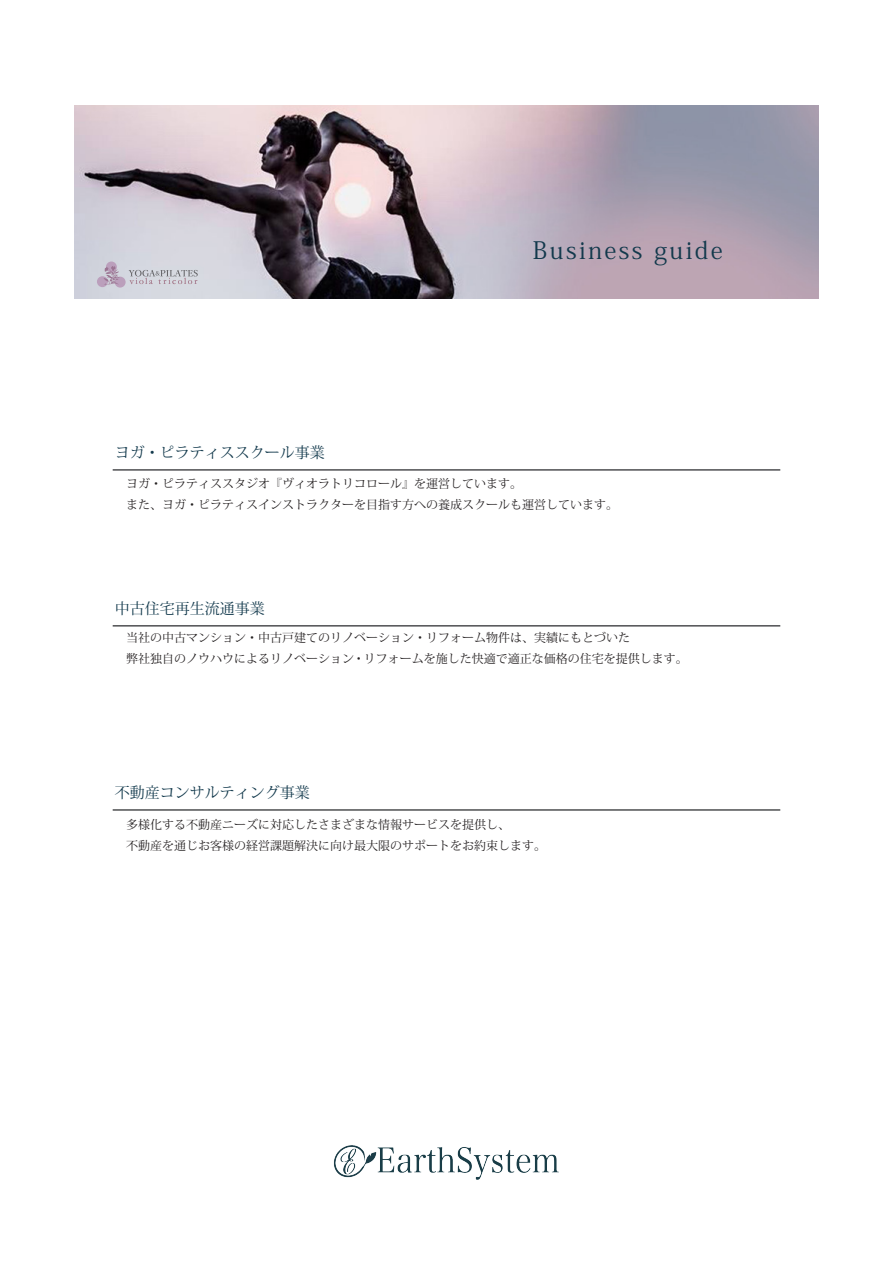
<style>
.page{position:relative;width:893px;height:1263px;background:#fff}
.page>*{position:absolute;margin:0;border:0;box-sizing:border-box;transform-origin:0 0}
.t1{font:24px "Koz Min Pr 6 N";letter-spacing:.1em;color:#12394c}
.見出し{font:15px "Koz Min Pr 6 N";color:#12394c}
.t2{font:12px/21px "Koz Min Pr 6 N";color:#231f20}
</style>
<div class="page">
<img style="left:334px;top:1145px;width:225px;height:35px">
<img style="left:75px;top:105px;width:743px;height:194px">
<div style="left:97px;top:276px;width:11px;height:11px;background:#bb9fbc;border-radius:50%"></div>
<div style="left:106px;top:261px;width:11px;height:11px;background:#bb9fbc;border-radius:50%"></div>
<div style="left:115px;top:277px;width:11px;height:11px;background:#bb9fbc;border-radius:50%"></div>
<svg style="left:103px;top:266px;width:17px;height:19px"></svg>
<svg style="left:129px;top:270px;width:69px;height:14px"></svg>
<hr style="left:113px;top:469px;width:667px;height:2px;background:#4d4e50">
<hr style="left:113px;top:625px;width:667px;height:1px;background:#4d4e50">
<hr style="left:113px;top:809px;width:667px;height:2px;background:#4d4e50">
<p class="見出し" style="left:115px;top:444px;width:211px">ヨガ・ピラティススクール事業</p>
<p class="t1" style="left:533px;top:237px;width:191px">Business guide</p>
<p class="t2" style="left:126px;top:473px;width:397px">ヨガ・ピラティススタジオ『ヴィオラトリコロール』を運営しています。</p>
<p class="t2" style="left:126px;top:494px;width:493px">また、ヨガ・ピラティスインストラクターを目指す方への養成スクールも運営しています。</p>
<p class="見出し" style="left:115px;top:599px;width:151px">中古住宅再生流通事業</p>
<p class="t2" style="left:126px;top:627px;width:563px">当社の中古マンション・中古戸建てのリノベーション・リフォーム物件は、実績にもとづいた<br>弊社独自のノウハウによるリノベーション・リフォームを施した快適で適正な価格の住宅を提供します。</p>
<p class="見出し" style="left:115px;top:784px;width:196px">不動産コンサルティング事業</p>
<p class="t2" style="left:126px;top:814px;width:421px">多様化する不動産ニーズに対応したさまざまな情報サービスを提供し、<br>不動産を通じお客様の経営課題解決に向け最大限のサポートをお約束します。</p>
</div>
